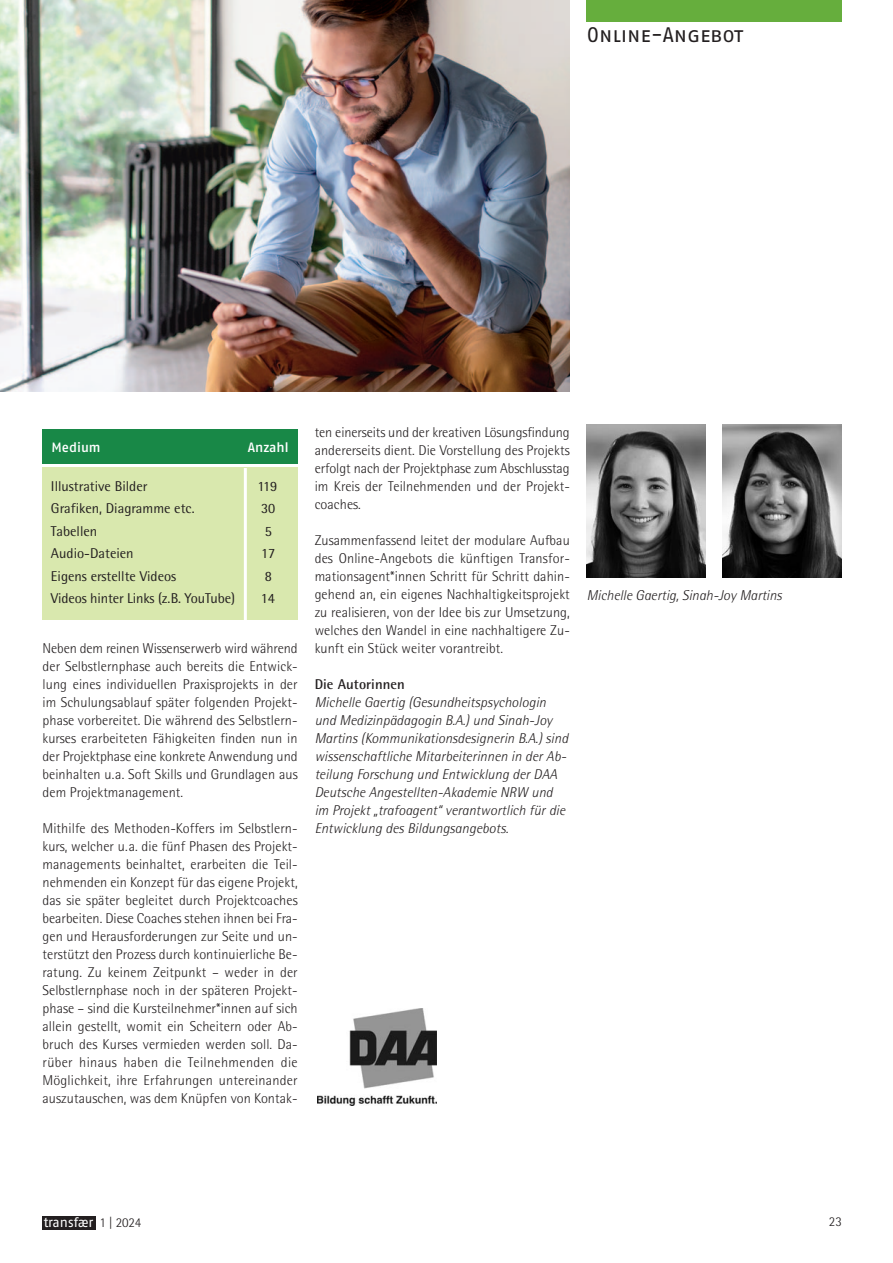
<style>
.page{position:relative;width:893px;height:1263px;background:#fff}
.page>*{position:absolute;margin:0;border:0;box-sizing:border-box;transform-origin:0 0}
.t1{font:21px "Fago No Regular Caps";letter-spacing:-.015em;color:#231f20}
.t2{font:300 14.25px/18px "Rotis Semi Sans";letter-spacing:.005em;color:#231f20;text-align:justify}
.t3{font:italic 300 14.25px/18px "Rotis Semi Sans";letter-spacing:.005em;color:#231f20}
.t4{font:14.25px "Rotis Semi Sans";color:#231f20}
.t5{font:700 14.25px "Rotis Semi Sans";letter-spacing:.005em;color:#231f20}
.t6{font:13.5px "Fago No";color:#fff}
.t7{font:13.5px "Fago No Med";color:#fff}
.t8{font:300 13.5px "Rotis Semi Sans";color:#231f20}
.s1{font-family:"Rotis Semi Sans";font-weight:300;color:#231f20}
</style>
<div class="page">
<div style="left:43px;top:1216px;width:53px;height:13px;background:#231f20"></div>
<div style="left:587px;top:0;width:255px;height:21px;background:#66ae3d"></div>
<img style="left:587px;top:425px;width:119px;height:153px">
<img style="left:723px;top:425px;width:119px;height:153px">
<img style="left:317px;top:1008px;width:119px;height:97px">
<div style="left:43px;top:429px;width:255px;height:35px;background:#188847"></div>
<div style="left:43px;top:468px;width:255px;height:152px;background:#d9e8ae"></div>
<hr style="left:244px;top:468px;width:3px;height:156px;background:#fff">
<img style="left:0;top:0;width:570px;height:391px">
<h1 class="t1" style="left:587px;top:23px;width:158px">Online-Angebot</h1>
<p class="t7" style="left:52px;top:439px;width:51px">Medium</p>
<p class="t7" style="left:248px;top:439px;width:42px">Anzahl</p>
<p class="t4" style="left:51px;top:477px;width:98px">Illustrative Bilder</p>
<p class="t4" style="left:257px;top:477px;width:21px">119</p>
<p class="t4" style="left:51px;top:500px;width:145px">Grafiken, Diagramme etc.</p>
<p class="t4" style="left:261px;top:500px;width:16px">30</p>
<p class="t4" style="left:51px;top:522px;width:48px">Tabellen</p>
<p class="t4" style="left:265px;top:522px;width:9px">5</p>
<p class="t4" style="left:51px;top:545px;width:84px">Audio-Dateien</p>
<p class="t4" style="left:261px;top:545px;width:16px">17</p>
<p class="t4" style="left:51px;top:567px;width:127px">Eigens erstellte Videos</p>
<p class="t4" style="left:265px;top:567px;width:9px">8</p>
<p class="t4" style="left:51px;top:590px;width:186px">Videos hinter Links (z.B. YouTube)</p>
<p class="t4" style="left:261px;top:590px;width:16px">14</p>
<p class="t2" style="left:43px;top:639px;width:257px">Neben dem reinen Wissenserwerb wird während der Selbstlernphase auch bereits die Entwick&shy;lung eines individuellen Praxisprojekts in der im Schulungsablauf später folgenden Projekt&shy;phase vorbereitet. Die während des Selbstlern&shy;kurses erarbeiteten Fähigkeiten finden nun in der Projektphase eine konkrete Anwendung und beinhalten u.a. Soft Skills und Grundlagen aus dem Projektmanagement.</p>
<p class="t2" style="left:43px;top:819px;width:257px">Mithilfe des Methoden-Koffers im Selbstlern&shy;kurs, welcher u.a. die fünf Phasen des Projekt&shy;managements beinhaltet, erarbeiten die Teil&shy;nehmenden ein Konzept für das eigene Projekt, das sie später begleitet durch Projektcoaches bearbeiten. Diese Coaches stehen ihnen bei Fra&shy;gen und Herausforderungen zur Seite und un&shy;terstützt den Prozess durch kontinuierliche Be&shy;ratung. Zu keinem Zeitpunkt – weder in der Selbstlernphase noch in der späteren Projekt&shy;phase – sind die Kursteilnehmer*innen auf sich allein gestellt, womit ein Scheitern oder Ab&shy;bruch des Kurses vermieden werden soll. Da&shy;rüber hinaus haben die Teilnehmenden die Möglichkeit, ihre Erfahrungen untereinander auszutauschen, was dem Knüpfen von Kontak-</p>
<p class="t2" style="left:315px;top:423px;width:257px">ten einerseits und der kreativen Lösungsfindung andererseits dient. Die Vorstellung des Projekts erfolgt nach der Projektphase zum Abschlusstag im Kreis der Teilnehmenden und der Projekt&shy;coaches.</p>
<p class="t2" style="left:315px;top:531px;width:257px">Zusammenfassend leitet der modulare Aufbau des Online-Angebots die künftigen Transfor&shy;mationsagent*innen Schritt für Schritt dahin&shy;gehend an, ein eigenes Nachhaltigkeitsprojekt zu realisieren, von der Idee bis zur Umsetzung, welches den Wandel in eine nachhaltigere Zu&shy;kunft ein Stück weiter vorantreibt.</p>
<p class="t5" style="left:315px;top:675px;width:92px">Die Autorinnen</p>
<p class="t3" style="left:315px;top:693px;width:255px">Michelle Gaertig (Gesundheitspsychologin und Medizinpädagogin B.A.) und Sinah-Joy Martins (Kommunikationsdesignerin B.A.) sind wissenschaftliche Mitarbeiterinnen in der Ab&shy;teilung Forschung und Entwicklung der DAA Deutsche Angestellten-Akademie NRW und im Projekt „trafoagent“ verantwortlich für die Entwicklung des Bildungsangebots.</p>
<p class="t3" style="left:587px;top:586px;width:197px">Michelle Gaertig, Sinah-Joy Martins</p>
<p class="t6" style="left:44px;top:1215px;width:99px">transfær <span class="s1">1 | 2024</span></p>
<p class="t8" style="left:829px;top:1213px;width:15px">23</p>
</div>
